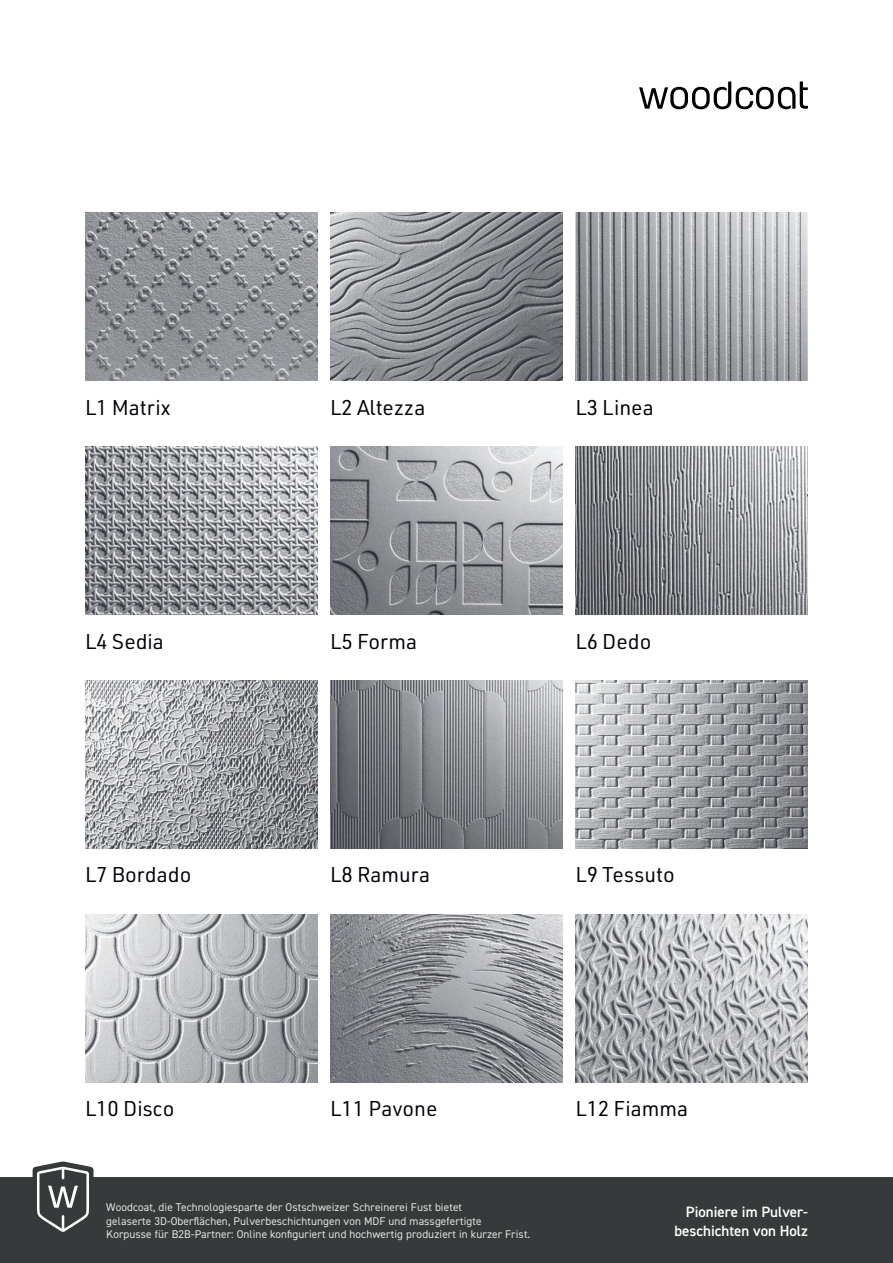
<style>
.page{position:relative;width:893px;height:1263px;background:#fff}
.page>*{position:absolute;margin:0;border:0;box-sizing:border-box;transform-origin:0 0}
.t1{font:21px "URWDIN";color:#000208}
.t2{font:600 15px/19.5px "DIN2014";color:#fff;text-align:right}
.t3{font:11.25px/13.5px "DIN2014";letter-spacing:.01em;color:#fff}
</style>
<div class="page">
<div style="left:0;top:1178px;width:893px;height:85px;background:#373a3a"></div>
<svg style="left:33px;top:1161px;width:61px;height:71px"></svg>
<svg style="left:639px;top:81px;width:169px;height:28px"></svg>
<img style="left:85px;top:213px;width:232px;height:168px">
<img style="left:85px;top:446px;width:232px;height:168px">
<img style="left:85px;top:680px;width:232px;height:168px">
<img style="left:85px;top:914px;width:232px;height:168px">
<img style="left:330px;top:446px;width:233px;height:168px">
<img style="left:330px;top:680px;width:233px;height:168px">
<img style="left:330px;top:914px;width:233px;height:168px">
<img style="left:575px;top:446px;width:233px;height:168px">
<img style="left:575px;top:680px;width:233px;height:168px">
<img style="left:575px;top:914px;width:233px;height:168px">
<img style="left:330px;top:213px;width:233px;height:168px">
<img style="left:575px;top:213px;width:233px;height:168px">
<h1 class="t1" style="left:85px;top:393px;width:87px">L1 Matrix</h1>
<h1 class="t1" style="left:330px;top:393px;width:97px">L2 Altezza</h1>
<h1 class="t1" style="left:575px;top:393px;width:80px">L3 Linea</h1>
<h1 class="t1" style="left:85px;top:627px;width:80px">L4 Sedia</h1>
<h1 class="t1" style="left:330px;top:627px;width:89px">L5 Forma</h1>
<h1 class="t1" style="left:575px;top:627px;width:77px">L6 Dedo</h1>
<h1 class="t1" style="left:85px;top:861px;width:108px">L7 Bordado</h1>
<h1 class="t1" style="left:330px;top:861px;width:102px">L8 Ramura</h1>
<h1 class="t1" style="left:575px;top:861px;width:101px">L9 Tessuto</h1>
<h1 class="t1" style="left:85px;top:1095px;width:91px">L10 Disco</h1>
<h1 class="t1" style="left:330px;top:1095px;width:109px">L11 Pavone</h1>
<h1 class="t1" style="left:575px;top:1095px;width:114px">L12 Fiamma</h1>
<p class="t3" style="left:106px;top:1200px;width:425px">Woodcoat, die Technologiesparte der Ostschweizer Schreinerei Fust bietet<br>gelaserte 3D-Oberflächen, Pulverbeschichtungen von MDF und massgefertigte<br>Korpusse für B2B-Partner: Online konfiguriert und hochwertig produziert in kurzer Frist.</p>
<h2 class="t2" style="left:674px;top:1201px;width:135px">Pioniere im Pulver&shy;beschichten von Holz</h2>
</div>
